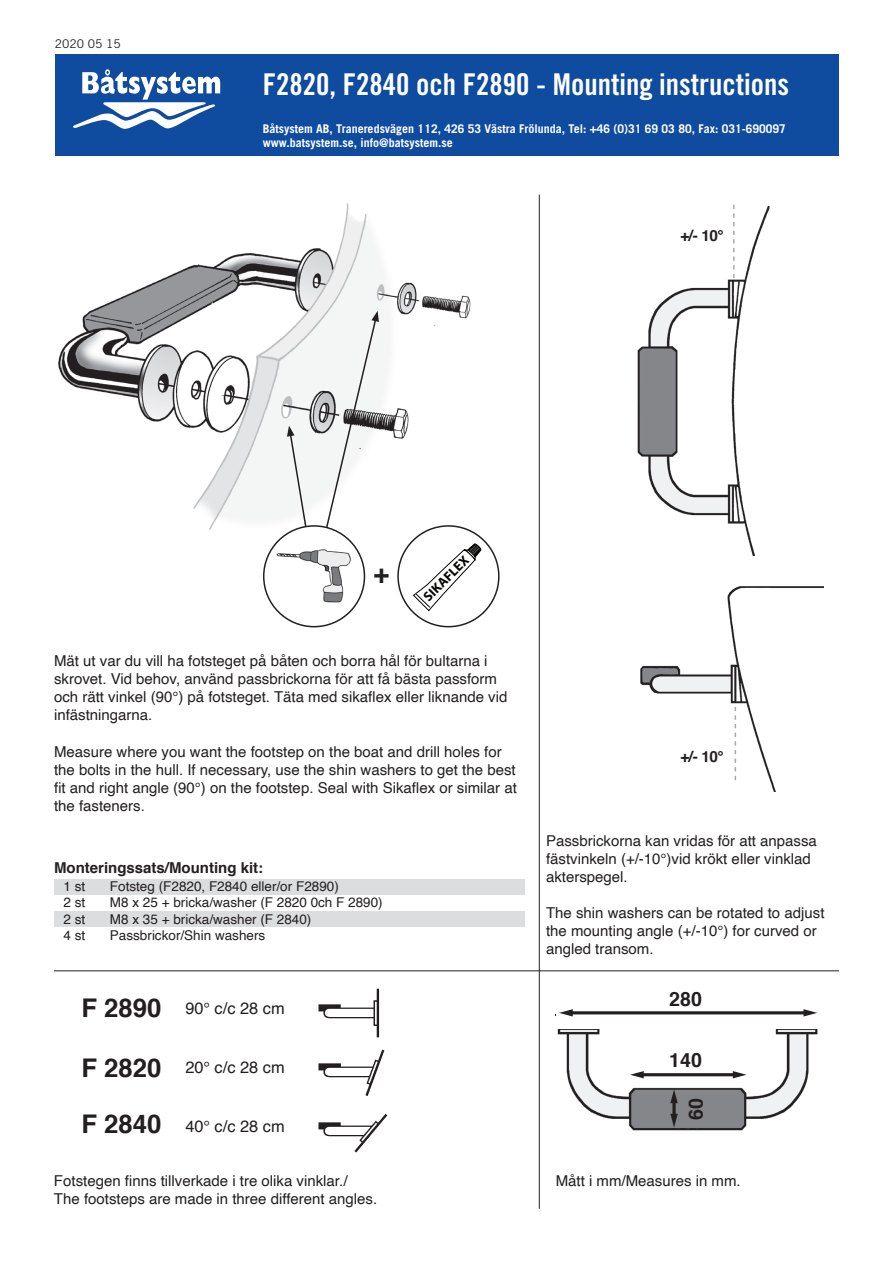
<style>
.page{position:relative;width:893px;height:1263px;background:#fff}
.page>*{position:absolute;margin:0;border:0;box-sizing:border-box;transform-origin:0 0}
.t1{font:30px "Trade Gothic Bold Cond Twenty";color:#fff}
.t2{font:700 27px "Helvetica";color:#231f20}
.t3{font:700 25.8px/55.2px "Helvetica";color:#231f20}
.t4{font:700 19.65px "Helvetica";color:#231f20}
.t5{font:16.35px "Helvetica";color:#231f20}
.t6{font:700 15.3px "Helvetica";color:#231f20}
.t7{font:15px/18px "Helvetica";color:#231f20}
.t8{font:700 15px "Helvetica";color:#231f20}
.t9{font:13.5px "Helvetica";color:#231f20}
.t10{font:700 13.5px "Myriad";color:#040503}
.t11{font:700 12px/13.5px "Trade Gothic";color:#fff}
.t12{font:12px "Trade Gothic";color:#231f20}
.s1{font-weight:700;font-size:25.8px}
</style>
<div class="page">
<img style="left:58px;top:203px;width:416px;height:334px">
<img style="left:637px;top:207px;width:133px;height:349px">
<svg style="left:733px;top:205px;width:2px;height:73px"></svg>
<img style="left:640px;top:586px;width:183px;height:205px">
<svg style="left:735px;top:707px;width:1px;height:73px"></svg>
<img style="left:318px;top:1049px;width:67px;height:47px">
<img style="left:318px;top:1113px;width:70px;height:40px">
<img style="left:318px;top:988px;width:62px;height:50px">
<div style="left:397px;top:525px;width:103px;height:102px;border:2px solid #231f20;border-radius:50%"></div>
<div style="left:54px;top:911px;width:471px;height:15px;background:#dcdddf"></div>
<div style="left:54px;top:879px;width:470px;height:16px;background:#dcdddf"></div>
<div style="left:56px;top:54px;width:783px;height:102px;background:#0f4ca0"></div>
<svg style="left:73px;top:69px;width:147px;height:60px"></svg>
<img style="left:557px;top:1029px;width:261px;height:102px">
<div style="left:641px;top:1016px;width:98px;height:17px;background:#fff"></div>
<hr style="left:570px;top:1011px;width:236px;height:3px;background:#231f20">
<svg style="left:559px;top:1009px;width:14px;height:7px"></svg>
<svg style="left:803px;top:1009px;width:14px;height:7px"></svg>
<hr style="left:641px;top:1073px;width:94px;height:3px;background:#231f20">
<svg style="left:630px;top:1071px;width:14px;height:7px"></svg>
<svg style="left:733px;top:1071px;width:13px;height:7px"></svg>
<svg style="left:672px;top:1103px;width:4px;height:11px"></svg>
<svg style="left:670px;top:1089px;width:8px;height:14px"></svg>
<svg style="left:670px;top:1114px;width:8px;height:13px"></svg>
<hr style="left:54px;top:970px;width:785px;height:1px;background:#231f20">
<hr style="left:539px;top:195px;width:1px;height:1014px;background:#231f20">
<svg style="left:413px;top:543px;width:69px;height:68px"></svg>
<svg style="left:287px;top:311px;width:92px;height:268px"></svg>
<div style="left:264px;top:526px;width:100px;height:101px;background:#fff;border-radius:50%"></div>
<div style="left:263px;top:525px;width:102px;height:102px;border:2px solid #231f20;border-radius:50%"></div>
<img style="left:277px;top:549px;width:74px;height:54px">
<p class="t12" style="left:55px;top:37px;width:67px">2020 05 15</p>
<h1 class="t1" style="left:263px;top:66px;width:528px">F2820, F2840 och F2890 - Mounting instructions</h1>
<p class="t11" style="left:263px;top:122px;width:524px">Båtsystem AB, Traneredsvägen 112, 426 53 Västra Frölunda, Tel: +46 (0)31 69 03 80, Fax: 031-690097 www.batsystem.se, info@batsystem.se</p>
<h2 class="t2" style="left:373px;top:551px;width:17px">+</h2>
<p class="t10" style="left:421px;top:594px;width:59px;rotate:-45deg">SIKAFLEX</p>
<p class="t6" style="left:680px;top:223px;width:45px">+/- 10°</p>
<p class="t7" style="left:54px;top:653px;width:455px">Mät ut var du vill ha fotsteget på båten och borra hål för bultarna i skrovet. Vid behov, använd passbrickorna för att få bästa passform och rätt vinkel (90°) på fotsteget. Täta med sikaflex eller liknande vid infästningarna.</p>
<p class="t7" style="left:54px;top:743px;width:464px">Measure where you want the footstep on the boat and drill holes for the bolts in the hull. If necessary, use the shin washers to get the best fit and right angle (90°) on the footstep. Seal with Sikaflex or similar at the fasteners.</p>
<p class="t8" style="left:54px;top:855px;width:211px">Monteringssats/Mounting kit:</p>
<p class="t9" style="left:63px;top:876px;width:23px">1 st</p>
<p class="t9" style="left:110px;top:876px;width:230px">Fotsteg (F2820, F2840 eller/or F2890)</p>
<p class="t9" style="left:63px;top:892px;width:23px">2 st</p>
<p class="t9" style="left:110px;top:892px;width:274px">M8 x 25 + bricka/washer (F 2820 0ch F 2890)</p>
<p class="t9" style="left:63px;top:908px;width:23px">2 st</p>
<p class="t9" style="left:110px;top:908px;width:203px">M8 x 35 + bricka/washer (F 2840)</p>
<p class="t9" style="left:63px;top:924px;width:23px">4 st</p>
<p class="t9" style="left:110px;top:924px;width:157px">Passbrickor/Shin washers</p>
<p class="t5" style="left:81px;top:996px;width:205px"><span class="s1">F 2890</span> 90° c/c 28 cm</p>
<h3 class="t3" style="left:81px;top:1041px;width:82px">F 2820<br>F 2840</h3>
<p class="t5" style="left:185px;top:1055px;width:101px">20° c/c 28 cm</p>
<p class="t5" style="left:185px;top:1114px;width:101px">40° c/c 28 cm</p>
<p class="t6" style="left:680px;top:744px;width:45px">+/- 10°</p>
<p class="t7" style="left:546px;top:832px;width:272px">Passbrickorna kan vridas för att anpassa fästvinkeln (+/-10°)vid krökt eller vinklad akterspegel.</p>
<p class="t7" style="left:546px;top:904px;width:280px">The shin washers can be rotated to adjust the mounting angle (+/-10°) for curved or angled transom.</p>
<h3 class="t4" style="left:669px;top:983px;width:34px">280</h3>
<h3 class="t4" style="left:669px;top:1044px;width:34px">140</h3>
<h3 class="t4" style="left:680px;top:1120px;width:23px;rotate:-90deg">60</h3>
<p class="t7" style="left:54px;top:1172px;width:295px">Fotstegen finns tillverkade i tre olika vinklar./</p>
<p class="t7" style="left:556px;top:1172px;width:187px">Mått i mm/Measures in mm.</p>
<p class="t7" style="left:54px;top:1190px;width:325px">The footsteps are made in three different angles.</p>
</div>
